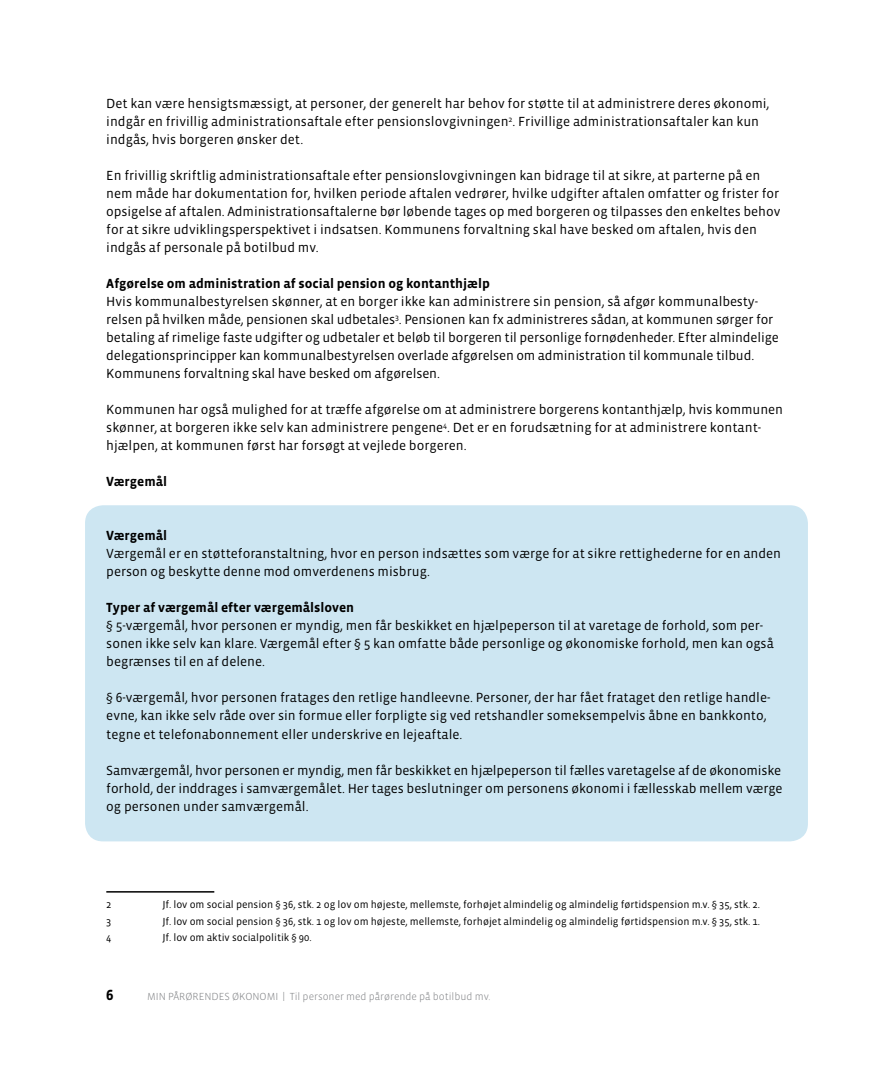
<style>
.page{position:relative;width:893px;height:1085px;background:#fff}
.page>*{position:absolute;margin:0;border:0;box-sizing:border-box;transform-origin:0 0}
.t1{font:700 15px "Vista Sans OT";color:#000}
.br{font:13.5px/18px "Vista Sans OT";color:#000}
.mr{font:700 13.5px "Vista Sans OT";color:#000}
.Footnote_text{font:10.5px "Vista Sans OT";color:#000}
.t2{font:300 10.5px "Vista Sans OT";color:#808285}
</style>
<div class="page">
<div style="left:85px;top:505px;width:723px;height:336px;background:#cde6f2;border-radius:18px"></div>
<hr style="left:106px;top:890px;width:108px;height:2px;background:#000">
<p class="br" style="left:106px;top:95px;width:665px">Det kan være hensigtsmæssigt, at personer, der generelt har behov for støtte til at administrere deres økonomi, indgår en frivillig administrationsaftale efter pensionslovgivningen<sup>2</sup>. Frivillige administrationsaftaler kan kun indgås, hvis borgeren ønsker det.</p>
<p class="br" style="left:106px;top:167px;width:676px">En frivillig skriftlig administrationsaftale efter pensionslovgivningen kan bidrage til at sikre, at parterne på en nem måde har dokumentation for, hvilken periode aftalen vedrører, hvilke udgifter aftalen omfatter og frister for opsigelse af aftalen. Administrationsaftalerne bør løbende tages op med borgeren og tilpasses den enkeltes behov for at sikre udviklingsperspektivet i indsatsen. Kommunens forvaltning skal have besked om aftalen, hvis den indgås af personale på botilbud mv.</p>
<p class="mr" style="left:106px;top:277px;width:385px">Afgørelse om administration af social pension og kontanthjælp</p>
<p class="br" style="left:106px;top:293px;width:674px">Hvis kommunalbestyrelsen skønner, at en borger ikke kan administrere sin pension, så afgør kommunalbesty&shy;relsen på hvilken måde, pensionen skal udbetales<sup>3</sup>. Pensionen kan fx administreres sådan, at kommunen sørger for betaling af rimelige faste udgifter og udbetaler et beløb til borgeren til personlige fornødenheder. Efter almindelige delegationsprincipper kan kommunalbestyrelsen overlade afgørelsen om administration til kommunale tilbud.<br>Kommunens forvaltning skal have besked om afgørelsen.</p>
<p class="br" style="left:106px;top:401px;width:678px">Kommunen har også mulighed for at træffe afgørelse om at administrere borgerens kontanthjælp, hvis kommunen skønner, at borgeren ikke selv kan administrere pengene<sup>4</sup>. Det er en forudsætning for at administrere kontant&shy;hjælpen, at kommunen først har forsøgt at vejlede borgeren.</p>
<p class="mr" style="left:106px;top:475px;width:62px">Værgemål</p>
<p class="mr" style="left:106px;top:529px;width:62px">Værgemål</p>
<p class="br" style="left:106px;top:545px;width:676px">Værgemål er en støtteforanstaltning, hvor en person indsættes som værge for at sikre rettighederne for en anden person og beskytte denne mod omverdenens misbrug.</p>
<p class="mr" style="left:106px;top:601px;width:249px">Typer af værgemål efter værgemålsloven</p>
<p class="br" style="left:106px;top:617px;width:669px">§ 5-værgemål, hvor personen er myndig, men får beskikket en hjælpeperson til at varetage de forhold, som per&shy;sonen ikke selv kan klare. Værgemål efter § 5 kan omfatte både personlige og økonomiske forhold, men kan også begrænses til en af delene.</p>
<p class="br" style="left:106px;top:689px;width:666px">§ 6-værgemål, hvor personen fratages den retlige handleevne. Personer, der har fået frataget den retlige handle&shy;evne, kan ikke selv råde over sin formue eller forpligte sig ved retshandler someksempelvis åbne en bankkonto, tegne et telefonabonnement eller underskrive en lejeaftale.</p>
<p class="br" style="left:106px;top:761px;width:678px;text-align:justify">Samværgemål, hvor personen er myndig, men får beskikket en hjælpeperson til fælles varetagelse af de økonomiske forhold, der inddrages i samværgemålet. Her tages beslutninger om personens økonomi i fællesskab mellem værge og personen under samværgemål.</p>
<p class="Footnote_text" style="left:106px;top:899px;width:7px">2</p>
<p class="Footnote_text" style="left:162px;top:899px;width:599px">Jf. lov om social pension § 36, stk. 2 og lov om højeste, mellemste, forhøjet almindelig og almindelig førtidspension m.v. § 35, stk. 2.</p>
<p class="Footnote_text" style="left:106px;top:915px;width:7px">3</p>
<p class="Footnote_text" style="left:162px;top:915px;width:599px">Jf. lov om social pension § 36, stk. 1 og lov om højeste, mellemste, forhøjet almindelig og almindelig førtidspension m.v. § 35, stk. 1.</p>
<p class="Footnote_text" style="left:106px;top:932px;width:7px">4</p>
<p class="Footnote_text" style="left:162px;top:932px;width:151px">Jf. lov om aktiv socialpolitik § 90.</p>
<p class="t1" style="left:106px;top:986px;width:9px">6</p>
<p class="t2" style="left:147px;top:990px;width:345px">MIN PÅRØRENDES ØKONOMI | Til personer med pårørende på botilbud mv.</p>
</div>
